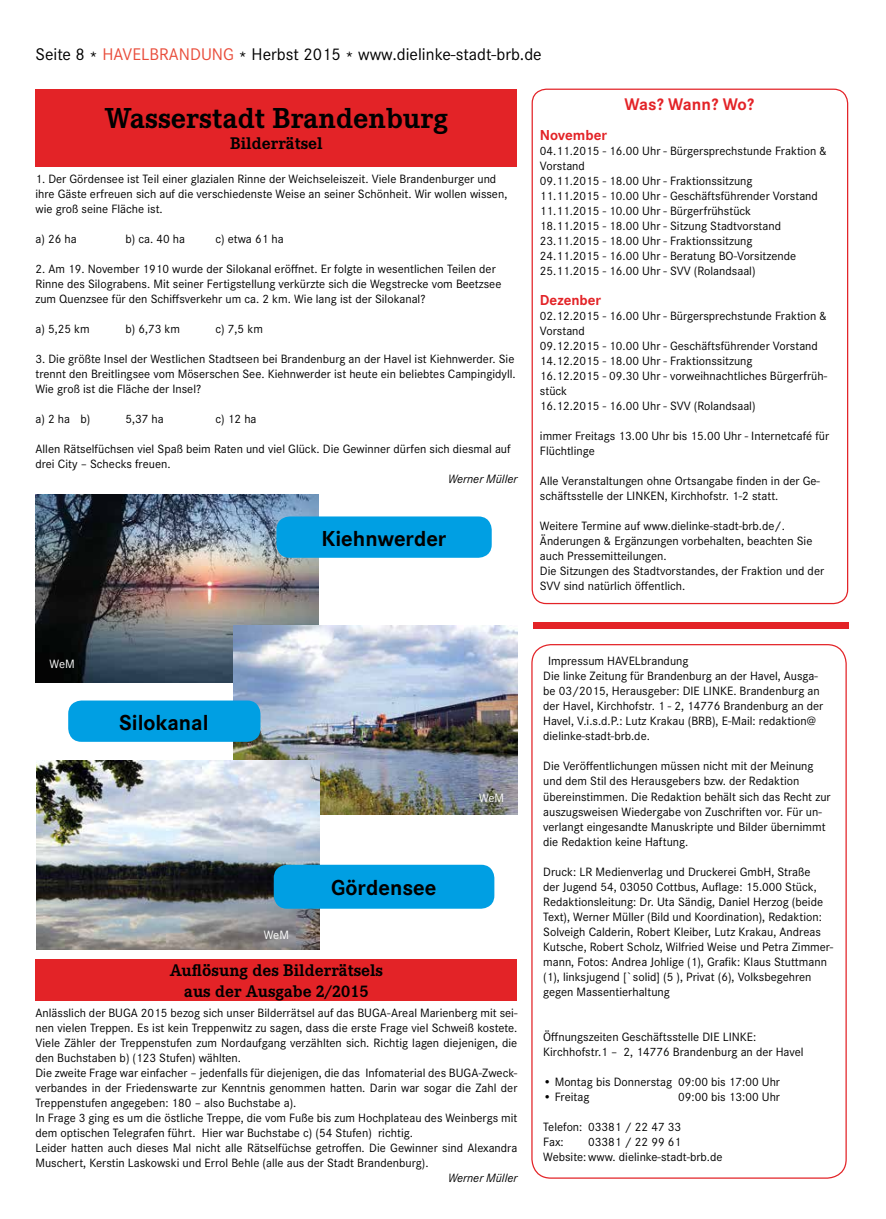
<style>
.page{position:relative;width:886px;height:1219px;background:#fff}
.page>*{position:absolute;margin:0;border:0;box-sizing:border-box;transform-origin:0 0}
.t1{font:700 30px "Corporate E";color:#000}
.t2{font:700 22.5px "Corporate S";color:#000}
.t3{font:17.5px "Corporate S";color:#000}
.t4{font:700 17.5px/21px "Corporate E";color:#000;text-align:center}
.t5{font:700 17.5px "Corporate S";letter-spacing:-.015em;color:#e32327}
.t6{font:700 15px "Corporate S";color:#e32327}
.t7{font:12.5px/15px "Corporate S";color:#000}
.t8{font:italic 12.5px "Corporate S";color:#000}
.t9{font:12.5px "Corporate S";letter-spacing:-.01em;color:#fff}
.s1{color:#e94c3a}
</style>
<div class="page">
<div style="left:35px;top:89px;width:482px;height:78px;background:#e32327"></div>
<div style="left:35px;top:959px;width:482px;height:42px;background:#e32327"></div>
<img style="left:35px;top:495px;width:284px;height:188px">
<img style="left:234px;top:625px;width:283px;height:189px">
<img style="left:36px;top:761px;width:284px;height:189px">
<div style="left:274px;top:865px;width:220px;height:44px;background:#009fe3;border-radius:13px"></div>
<div style="left:276px;top:516px;width:216px;height:42px;background:#009fe3;border-radius:13px"></div>
<div style="left:68px;top:700px;width:192px;height:42px;background:#009fe3;border-radius:13px"></div>
<div style="left:533px;top:622px;width:315px;height:6px;background:#e32327"></div>
<h3 class="t3" style="left:35px;top:44px;width:508px">Seite 8 * <span class="s1">HAVELBRANDUNG</span> * Herbst 2015 * www.dielinke-stadt-brb.de</h3>
<h1 class="t1" style="left:105px;top:101px;width:345px">Wasserstadt Brandenburg</h1>
<h3 class="t4" style="left:230px;top:133px;width:94px">Bilderrätsel</h3>
<p class="t7" style="left:35px;top:171px;width:473px">1. Der Gördensee ist Teil einer glazialen Rinne der Weichseleiszeit. Viele Brandenburger und ihre Gäste erfreuen sich auf die verschiedenste Weise an seiner Schönheit. Wir wollen wissen, wie groß seine Fläche ist.</p>
<p class="t7" style="left:35px;top:231px;width:43px">a) 26 ha</p>
<p class="t7" style="left:125px;top:231px;width:61px">b) ca. 40 ha</p>
<p class="t7" style="left:215px;top:231px;width:70px">c) etwa 61 ha</p>
<p class="t7" style="left:35px;top:261px;width:467px">2. Am 19. November 1910 wurde der Silokanal eröffnet. Er folgte in wesentlichen Teilen der<br>Rinne des Silograbens. Mit seiner Fertigstellung verkürzte sich die Wegstrecke vom Beetzsee zum Quenzsee für den Schiffsverkehr um ca. 2 km. Wie lang ist der Silokanal?</p>
<p class="t7" style="left:35px;top:321px;width:56px">a) 5,25 km</p>
<p class="t7" style="left:125px;top:321px;width:56px">b) 6,73 km</p>
<p class="t7" style="left:215px;top:321px;width:49px">c) 7,5 km</p>
<p class="t7" style="left:35px;top:351px;width:482px;text-align:justify">3. Die größte Insel der Westlichen Stadtseen bei Brandenburg an der Havel ist Kiehnwerder. Sie trennt den Breitlingsee vom Möserschen See. Kiehnwerder ist heute ein beliebtes Campingidyll.<br>Wie groß ist die Fläche der Insel?</p>
<p class="t7" style="left:35px;top:411px;width:56px">a) 2 ha b)</p>
<p class="t7" style="left:125px;top:411px;width:40px">5,37 ha</p>
<p class="t7" style="left:215px;top:411px;width:43px">c) 12 ha</p>
<p class="t7" style="left:35px;top:441px;width:477px">Allen Rätselfüchsen viel Spaß beim Raten und viel Glück. Die Gewinner dürfen sich diesmal auf drei City – Schecks freuen.</p>
<p class="t8" style="left:448px;top:472px;width:71px">Werner Müller</p>
<h2 class="t2" style="left:321px;top:525px;width:127px">Kiehnwerder</h2>
<h3 class="t5" style="left:624px;top:95px;width:131px">Was? Wann? Wo?</h3>
<p class="t6" style="left:540px;top:127px;width:69px">November</p>
<p class="t7" style="left:540px;top:144px;width:288px">04.11.2015 - 16.00 Uhr - Bürgersprechstunde Fraktion &amp; Vorstand<br>09.11.2015 - 18.00 Uhr - Fraktionssitzung<br>11.11.2015 - 10.00 Uhr - Geschäftsführender Vorstand 11.11.2015 - 10.00 Uhr - Bürgerfrühstück<br>18.11.2015 - 18.00 Uhr - Sitzung Stadtvorstand 23.11.2015 - 18.00 Uhr - Fraktionssitzung<br>24.11.2015 - 16.00 Uhr - Beratung BO-Vorsitzende 25.11.2015 - 16.00 Uhr - SVV (Rolandsaal)</p>
<p class="t6" style="left:540px;top:292px;width:63px">Dezenber</p>
<p class="t7" style="left:540px;top:309px;width:289px">02.12.2015 - 16.00 Uhr - Bürgersprechstunde Fraktion &amp; Vorstand<br>09.12.2015 - 10.00 Uhr - Geschäftsführender Vorstand 14.12.2015 - 18.00 Uhr - Fraktionssitzung<br>16.12.2015 - 09.30 Uhr - vorweihnachtliches Bürgerfrüh&shy;stück<br>16.12.2015 - 16.00 Uhr - SVV (Rolandsaal)</p>
<p class="t7" style="left:540px;top:429px;width:291px">immer Freitags 13.00 Uhr bis 15.00 Uhr - Internetcafé für<br>Flüchtlinge</p>
<p class="t7" style="left:540px;top:474px;width:282px">Alle Veranstaltungen ohne Ortsangabe finden in der Ge&shy;schäftsstelle der LINKEN, Kirchhofstr. 1-2 statt.</p>
<p class="t7" style="left:540px;top:519px;width:286px">Weitere Termine auf www.dielinke-stadt-brb.de/.<br>Änderungen &amp; Ergänzungen vorbehalten, beachten Sie auch Pressemitteilungen.<br>Die Sitzungen des Stadtvorstandes, der Fraktion und der SVV sind natürlich öffentlich.</p>
<p class="t9" style="left:50px;top:656px;width:27px">WeM</p>
<h2 class="t2" style="left:119px;top:709px;width:91px">Silokanal</h2>
<p class="t9" style="left:264px;top:927px;width:27px">WeM</p>
<h2 class="t2" style="left:331px;top:875px;width:107px">Gördensee</h2>
<h3 class="t4" style="left:170px;top:960px;width:215px">Auflösung des Bilderrätsels aus der Ausgabe 2/2015</h3>
<p class="t9" style="left:479px;top:791px;width:27px">WeM</p>
<p class="t7" style="left:35px;top:1006px;width:483px">Anlässlich der BUGA 2015 bezog sich unser Bilderrätsel auf das BUGA-Areal Marienberg mit sei&shy;nen vielen Treppen. Es ist kein Treppenwitz zu sagen, dass die erste Frage viel Schweiß kostete.<br>Viele Zähler der Treppenstufen zum Nordaufgang verzählten sich. Richtig lagen diejenigen, die den Buchstaben b) (123 Stufen) wählten.<br>Die zweite Frage war einfacher – jedenfalls für diejenigen, die das Infomaterial des BUGA-Zweck&shy;verbandes in der Friedenswarte zur Kenntnis genommen hatten. Darin war sogar die Zahl der Treppenstufen angegeben: 180 – also Buchstabe a).<br>In Frage 3 ging es um die östliche Treppe, die vom Fuße bis zum Hochplateau des Weinbergs mit dem optischen Telegrafen führt. Hier war Buchstabe c) (54 Stufen) richtig.<br>Leider hatten auch dieses Mal nicht alle Rätselfüchse getroffen. Die Gewinner sind Alexandra Muschert, Kerstin Laskowski und Errol Behle (alle aus der Stadt Brandenburg).</p>
<p class="t8" style="left:448px;top:1171px;width:71px">Werner Müller</p>
<p class="t7" style="left:543px;top:654px;width:282px;text-indent:5px">Impressum HAVELbrandung<br>Die linke Zeitung für Brandenburg an der Havel, Ausga&shy;be 03/2015, Herausgeber: DIE LINKE. Brandenburg an der Havel, Kirchhofstr. 1 - 2, 14776 Brandenburg an der Havel, V.i.s.d.P.: Lutz Krakau (BRB), E-Mail: redaktion@ dielinke-stadt-brb.de.</p>
<p class="t7" style="left:543px;top:759px;width:289px">Die Veröffentlichungen müssen nicht mit der Meinung und dem Stil des Herausgebers bzw. der Redaktion übereinstimmen. Die Redaktion behält sich das Recht zur auszugsweisen Wiedergabe von Zuschriften vor. Für un&shy;verlangt eingesandte Manuskripte und Bilder übernimmt die Redaktion keine Haftung.</p>
<p class="t7" style="left:543px;top:864px;width:291px">Druck: LR Medienverlag und Druckerei GmbH, Straße<br>der Jugend 54, 03050 Cottbus, Auflage: 15.000 Stück, Redaktionsleitung: Dr. Uta Sändig, Daniel Herzog (beide Text), Werner Müller (Bild und Koordination), Redaktion:<br>Solveigh Calderin, Robert Kleiber, Lutz Krakau, Andreas Kutsche, Robert Scholz, Wilfried Weise und Petra Zimmer&shy;mann, Fotos: Andrea Johlige (1), Grafik: Klaus Stuttmann (1), linksjugend [`solid] (5 ), Privat (6), Volksbegehren gegen Massentierhaltung</p>
<p class="t7" style="left:543px;top:1029px;width:262px">Öffnungszeiten Geschäftsstelle DIE LINKE:<br>Kirchhofstr.1 – 2, 14776 Brandenburg an der Havel</p>
<p class="t7" style="left:543px;top:1074px;width:238px">• Montag bis Donnerstag 09:00 bis 17:00 Uhr</p>
<p class="t7" style="left:543px;top:1089px;width:48px">• Freitag</p>
<p class="t7" style="left:678px;top:1089px;width:103px">09:00 bis 13:00 Uhr</p>
<p class="t7" style="left:543px;top:1119px;width:139px">Telefon: 03381 / 22 47 33<br>Fax:</p>
<p class="t7" style="left:543px;top:1134px;width:181px;text-align:center">03381 / 22 99 61<br>Website:www. dielinke-stadt-brb.de</p>
</div>
